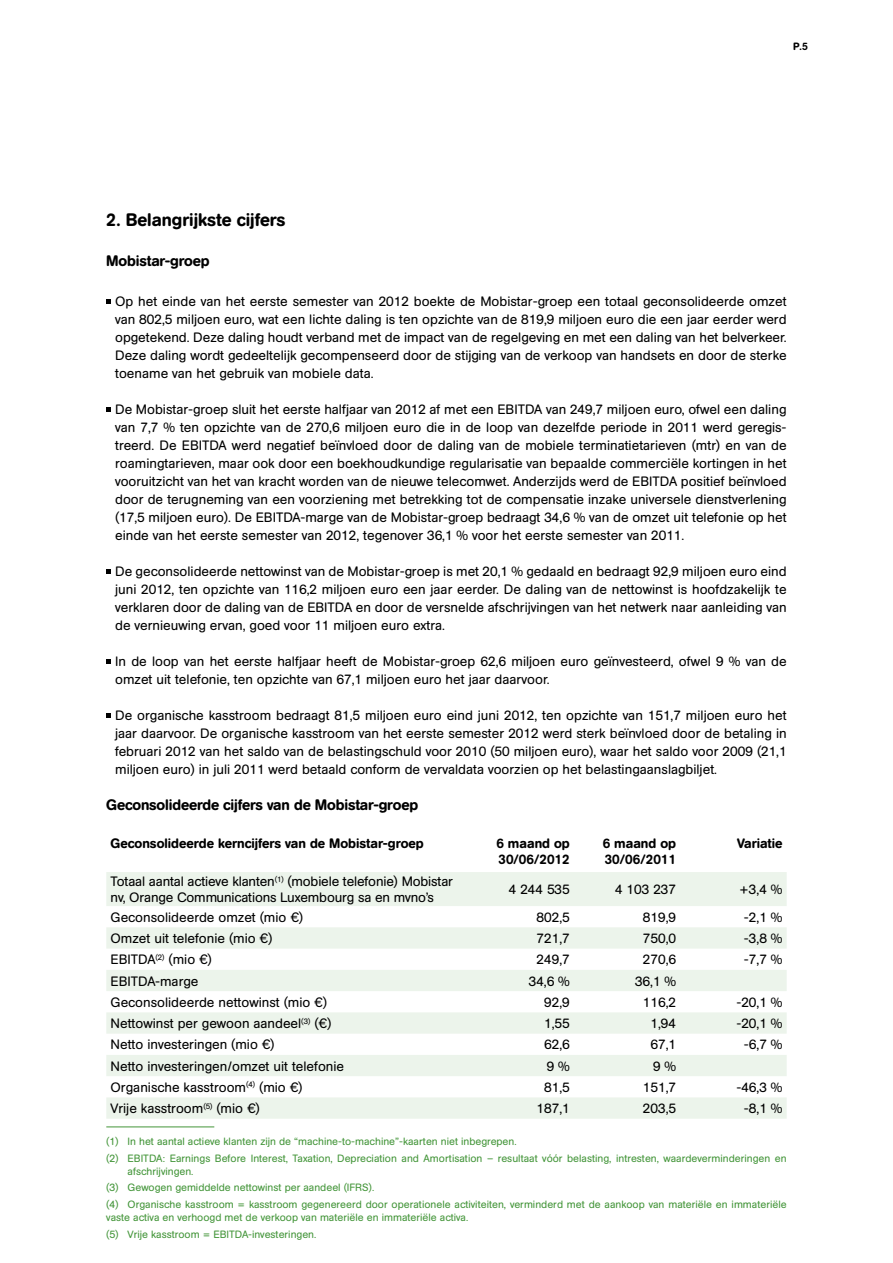
<style>
.page{position:relative;width:893px;height:1263px;background:#fff}
.page>*{position:absolute;margin:0;border:0;box-sizing:border-box;transform-origin:0 0}
.t1{font:500 18px "Mobistar";color:#000}
.t2{font:500 15px "Mobistar";letter-spacing:-.01em;color:#000}
.t3{font:13.5px/18px "Mobistar";color:#000;text-align:justify}
.t4{font:500 13.5px/16.2px "Mobistar";color:#000}
.t5{font:10.5px/16.8px "Mobistar";color:#439539}
.t6{font:500 10.5px "Mobistar";color:#000}
</style>
<div class="page">
<svg style="left:106px;top:299px;width:5px;height:5px"></svg>
<svg style="left:106px;top:407px;width:5px;height:5px"></svg>
<svg style="left:106px;top:569px;width:5px;height:5px"></svg>
<svg style="left:106px;top:659px;width:5px;height:5px"></svg>
<svg style="left:106px;top:713px;width:5px;height:5px"></svg>
<svg style="left:106px;top:872px;width:681px;height:247px;fill:#ecf4eb"></svg>
<hr style="left:106px;top:1126px;width:108px;height:1px;background:#439539">
<p class="t6" style="left:793px;top:41px;width:16px">P.5</p>
<h1 class="t1" style="left:106px;top:209px;width:181px">2. Belangrijkste cijfers</h1>
<p class="t2" style="left:106px;top:252px;width:105px">Mobistar-groep</p>
<p class="t3" style="left:115px;top:292px;width:673px">Op het einde van het eerste semester van 2012 boekte de Mobistar-groep een totaal geconsolideerde omzet van 802,5 miljoen euro, wat een lichte daling is ten opzichte van de 819,9 miljoen euro die een jaar eerder werd opgetekend. Deze daling houdt verband met de impact van de regelgeving en met een daling van het belverkeer.<br>Deze daling wordt gedeeltelijk gecompenseerd door de stijging van de verkoop van handsets en door de sterke toename van het gebruik van mobiele data.</p>
<p class="t3" style="left:115px;top:400px;width:673px">De Mobistar-groep sluit het eerste halfjaar van 2012 af met een EBITDA van 249,7 miljoen euro, ofwel een daling van 7,7 % ten opzichte van de 270,6 miljoen euro die in de loop van dezelfde periode in 2011 werd geregis&shy;treerd. De EBITDA werd negatief beïnvloed door de daling van de mobiele terminatietarieven (mtr) en van de roamingtarieven, maar ook door een boekhoudkundige regularisatie van bepaalde commerciële kortingen in het vooruitzicht van het van kracht worden van de nieuwe telecomwet. Anderzijds werd de EBITDA positief beïnvloed door de terugneming van een voorziening met betrekking tot de compensatie inzake universele dienstverlening (17,5 miljoen euro). De EBITDA-marge van de Mobistar-groep bedraagt 34,6 % van de omzet uit telefonie op het einde van het eerste semester van 2012, tegenover 36,1 % voor het eerste semester van 2011.</p>
<p class="t3" style="left:115px;top:562px;width:673px">De geconsolideerde nettowinst van de Mobistar-groep is met 20,1 % gedaald en bedraagt 92,9 miljoen euro eind juni 2012, ten opzichte van 116,2 miljoen euro een jaar eerder. De daling van de nettowinst is hoofdzakelijk te verklaren door de daling van de EBITDA en door de versnelde afschrijvingen van het netwerk naar aanleiding van de vernieuwing ervan, goed voor 11 miljoen euro extra.</p>
<p class="t3" style="left:115px;top:652px;width:673px">In de loop van het eerste halfjaar heeft de Mobistar-groep 62,6 miljoen euro geïnvesteerd, ofwel 9 % van de omzet uit telefonie, ten opzichte van 67,1 miljoen euro het jaar daarvoor.</p>
<p class="t3" style="left:115px;top:706px;width:673px">De organische kasstroom bedraagt 81,5 miljoen euro eind juni 2012, ten opzichte van 151,7 miljoen euro het jaar daarvoor. De organische kasstroom van het eerste semester 2012 werd sterk beïnvloed door de betaling in februari 2012 van het saldo van de belastingschuld voor 2010 (50 miljoen euro), waar het saldo voor 2009 (21,1 miljoen euro) in juli 2011 werd betaald conform de vervaldata voorzien op het belastingaanslagbiljet.</p>
<p class="t2" style="left:106px;top:796px;width:313px">Geconsolideerde cijfers van de Mobistar-groep</p>
<p class="t4" style="left:111px;top:835px;width:315px">Geconsolideerde kerncijfers van de Mobistar-groep</p>
<p class="t4" style="left:496px;top:835px;width:75px">6 maand op<br>30/06/2012</p>
<p class="t4" style="left:603px;top:835px;width:75px">6 maand op<br>30/06/2011</p>
<p class="t4" style="left:737px;top:835px;width:47px">Variatie</p>
<p class="t3" style="left:111px;top:873px;width:344px;line-height:16.2px">Totaal aantal actieve klanten<sup>(1)</sup> (mobiele telefonie) Mobistar nv, Orange Communications Luxembourg sa en mvno’s</p>
<p class="t3" style="left:509px;top:881px;width:62px">4 244 535</p>
<p class="t3" style="left:615px;top:881px;width:62px">4 103 237</p>
<p class="t3" style="left:739px;top:881px;width:45px">+3,4 %</p>
<p class="t3" style="left:111px;top:908px;width:194px">Geconsolideerde omzet (mio €)</p>
<p class="t3" style="left:537px;top:908px;width:35px">802,5</p>
<p class="t3" style="left:643px;top:908px;width:35px">819,9</p>
<p class="t3" style="left:744px;top:908px;width:40px">-2,1 %</p>
<p class="t3" style="left:111px;top:929px;width:163px">Omzet uit telefonie (mio €)</p>
<p class="t3" style="left:537px;top:929px;width:35px">721,7</p>
<p class="t3" style="left:643px;top:929px;width:35px">750,0</p>
<p class="t3" style="left:744px;top:929px;width:40px">-3,8 %</p>
<p class="t3" style="left:111px;top:951px;width:103px">EBITDA<sup>(2)</sup> (mio €)</p>
<p class="t3" style="left:537px;top:951px;width:35px">249,7</p>
<p class="t3" style="left:643px;top:951px;width:35px">270,6</p>
<p class="t3" style="left:744px;top:951px;width:40px">-7,7 %</p>
<p class="t3" style="left:111px;top:972px;width:89px">EBITDA-marge</p>
<p class="t3" style="left:529px;top:972px;width:43px">34,6 %</p>
<p class="t3" style="left:635px;top:972px;width:43px">36,1 %</p>
<p class="t3" style="left:111px;top:993px;width:218px">Geconsolideerde nettowinst (mio €)</p>
<p class="t3" style="left:544px;top:993px;width:27px">92,9</p>
<p class="t3" style="left:643px;top:993px;width:35px">116,2</p>
<p class="t3" style="left:736px;top:993px;width:48px">-20,1 %</p>
<p class="t3" style="left:111px;top:1014px;width:222px">Nettowinst per gewoon aandeel<sup>(3)</sup> (€)</p>
<p class="t3" style="left:544px;top:1014px;width:27px">1,55</p>
<p class="t3" style="left:650px;top:1014px;width:27px">1,94</p>
<p class="t3" style="left:736px;top:1014px;width:48px">-20,1 %</p>
<p class="t3" style="left:111px;top:1036px;width:166px">Netto investeringen (mio €)</p>
<p class="t3" style="left:544px;top:1036px;width:27px">62,6</p>
<p class="t3" style="left:650px;top:1036px;width:27px">67,1</p>
<p class="t3" style="left:744px;top:1036px;width:40px">-6,7 %</p>
<p class="t3" style="left:111px;top:1057px;width:235px">Netto investeringen/omzet uit telefonie</p>
<p class="t3" style="left:547px;top:1057px;width:25px">9 %</p>
<p class="t3" style="left:653px;top:1057px;width:25px">9 %</p>
<p class="t3" style="left:111px;top:1078px;width:194px">Organische kasstroom<sup>(4)</sup> (mio €)</p>
<p class="t3" style="left:544px;top:1078px;width:27px">81,5</p>
<p class="t3" style="left:643px;top:1078px;width:35px">151,7</p>
<p class="t3" style="left:736px;top:1078px;width:48px">-46,3 %</p>
<p class="t3" style="left:111px;top:1099px;width:151px">Vrije kasstroom<sup>(5)</sup> (mio €)</p>
<p class="t3" style="left:537px;top:1099px;width:35px">187,1</p>
<p class="t3" style="left:643px;top:1099px;width:35px">203,5</p>
<p class="t3" style="left:744px;top:1099px;width:40px">-8,1 %</p>
<p class="t5" style="left:106px;top:1133px;width:682px">(1) In het aantal actieve klanten zijn de “machine-to-machine”-kaarten niet inbegrepen.<br>(2) EBITDA: Earnings Before Interest, Taxation, Depreciation and Amortisation – resultaat vóór belasting, intresten, waardeverminderingen en</p>
<p class="t5" style="left:106px;top:1163px;width:682px;text-indent:21px">afschrijvingen.<br>(3) Gewogen gemiddelde nettowinst per aandeel (IFRS).<br>(4) Organische kasstroom = kasstroom gegenereerd door operationele activiteiten, verminderd met de aankoop van materiële en immateriële</p>
<p class="t5" style="left:106px;top:1209px;width:363px">vaste activa en verhoogd met de verkoop van materiële en immateriële activa. (5) Vrije kasstroom = EBITDA-investeringen.</p>
</div>
